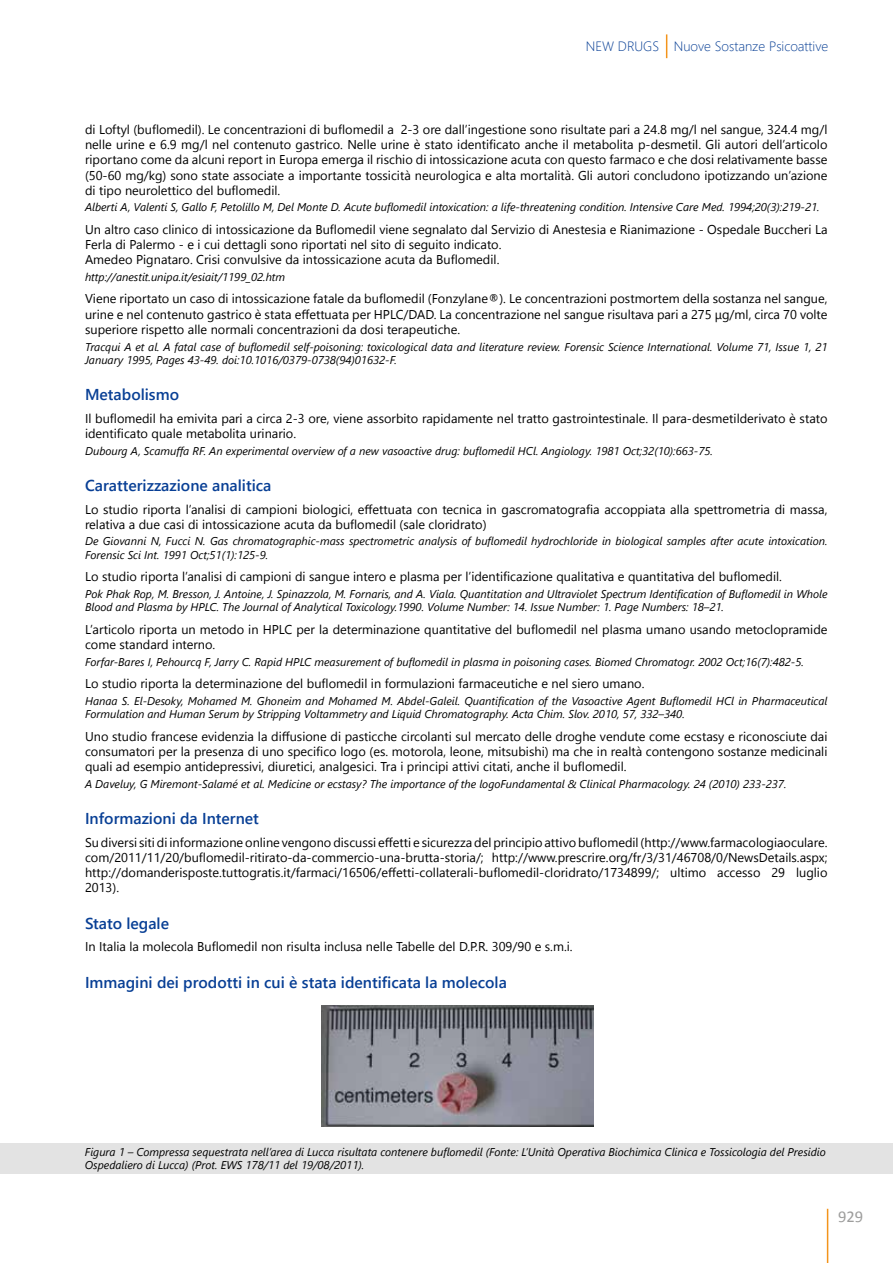
<style>
.page{position:relative;width:893px;height:1263px;background:#fff}
.page>*{position:absolute;margin:0;border:0;box-sizing:border-box;transform-origin:0 0}
.t1{font:16.5px "Calibri";color:#9d9d9c}
.t2{font:600 15.75px "Segoe UI";color:#083f95}
.t3{font:300 13.5px "Segoe UI";color:#083f95}
.t4{font:12.75px/15.3px "Segoe UI";color:#000;text-align:justify}
.t5{font:italic 11.25px/13.5px "Segoe UI";color:#000}
</style>
<div class="page">
<hr style="left:827px;top:1209px;width:1px;height:54px;background:#f3941b">
<svg style="left:666px;top:34px;width:1px;height:24px"></svg>
<div style="left:0;top:1143px;width:893px;height:31px;background:#e3e3e3"></div>
<img style="left:321px;top:1005px;width:272px;height:122px">
<p class="t3" style="left:586px;top:36px;width:244px">NEW DRUGS Nuove Sostanze Psicoattive</p>
<p class="t4" style="left:85px;top:121px;width:744px">di Loftyl (buflomedil). Le concentrazioni di buflomedil a 2-3 ore dall’ingestione sono risultate pari a 24.8 mg/l nel sangue, 324.4 mg/l nelle urine e 6.9 mg/l nel contenuto gastrico. Nelle urine è stato identificato anche il metabolita p-desmetil. Gli autori dell’articolo riportano come da alcuni report in Europa emerga il rischio di intossicazione acuta con questo farmaco e che dosi relativamente basse (50-60 mg/kg) sono state associate a importante tossicità neurologica e alta mortalità. Gli autori concludono ipotizzando un’azione di tipo neurolettico del buflomedil.</p>
<p class="t5" style="left:85px;top:200px;width:736px">Alberti A, Valenti S, Gallo F, Petolillo M, Del Monte D. Acute buflomedil intoxication: a life-threatening condition. Intensive Care Med. 1994;20(3):219-21.</p>
<p class="t4" style="left:85px;top:221px;width:744px;text-align:left">Un altro caso clinico di intossicazione da Buflomedil viene segnalato dal Servizio di Anestesia e Rianimazione - Ospedale Buccheri La<br>Ferla di Palermo - e i cui dettagli sono riportati nel sito di seguito indicato.<br>Amedeo Pignataro. Crisi convulsive da intossicazione acuta da Buflomedil.</p>
<p class="t5" style="left:85px;top:270px;width:202px">http://anestit.unipa.it/esiait/1199_02.htm</p>
<p class="t4" style="left:85px;top:291px;width:744px">Viene riportato un caso di intossicazione fatale da buflomedil (Fonzylane®). Le concentrazioni postmortem della sostanza nel sangue, urine e nel contenuto gastrico è stata effettuata per HPLC/DAD. La concentrazione nel sangue risultava pari a 275 μg/ml, circa 70 volte superiore rispetto alle normali concentrazioni da dosi terapeutiche.</p>
<p class="t5" style="left:85px;top:339px;width:744px">Tracqui A et al. A fatal case of buflomedil self-poisoning: toxicological data and literature review. Forensic Science International. Volume 71, Issue 1, 21<br>January 1995, Pages 43-49. doi:10.1016/0379-0738(94)01632-F.</p>
<p class="t2" style="left:85px;top:383px;width:96px">Metabolismo</p>
<p class="t4" style="left:85px;top:410px;width:744px">Il buflomedil ha emivita pari a circa 2-3 ore, viene assorbito rapidamente nel tratto gastrointestinale. Il para-desmetilderivato è stato identificato quale metabolita urinario.</p>
<p class="t5" style="left:85px;top:443px;width:629px">Dubourg A, Scamuffa RF. An experimental overview of a new vasoactive drug: buflomedil HCl. Angiology. 1981 Oct;32(10):663-75.</p>
<p class="t2" style="left:85px;top:473px;width:188px">Caratterizzazione analitica</p>
<p class="t4" style="left:85px;top:501px;width:744px">Lo studio riporta l’analisi di campioni biologici, effettuata con tecnica in gascromatografia accoppiata alla spettrometria di massa, relativa a due casi di intossicazione acuta da buflomedil (sale cloridrato)</p>
<p class="t5" style="left:85px;top:534px;width:744px">De Giovanni N, Fucci N. Gas chromatographic-mass spectrometric analysis of buflomedil hydrochloride in biological samples after acute intoxication.<br>Forensic Sci Int. 1991 Oct;51(1):125-9.</p>
<p class="t4" style="left:85px;top:569px;width:698px">Lo studio riporta l’analisi di campioni di sangue intero e plasma per l’identificazione qualitativa e quantitativa del buflomedil.</p>
<p class="t5" style="left:85px;top:587px;width:744px">Pok Phak Rop, M. Bresson, J. Antoine, J. Spinazzola, M. Fornaris, and A. Viala. Quantitation and Ultraviolet Spectrum Identification of Buflomedil in Whole<br>Blood and Plasma by HPLC. The Journal of Analytical Toxicology.1990. Volume Number: 14. Issue Number: 1. Page Numbers: 18–21.</p>
<p class="t4" style="left:85px;top:621px;width:744px">L’articolo riporta un metodo in HPLC per la determinazione quantitative del buflomedil nel plasma umano usando metoclopramide come standard interno.</p>
<p class="t5" style="left:85px;top:654px;width:720px">Forfar-Bares I, Pehourcq F, Jarry C. Rapid HPLC measurement of buflomedil in plasma in poisoning cases. Biomed Chromatogr. 2002 Oct;16(7):482-5.</p>
<p class="t4" style="left:85px;top:675px;width:561px">Lo studio riporta la determinazione del buflomedil in formulazioni farmaceutiche e nel siero umano.</p>
<p class="t5" style="left:85px;top:693px;width:744px">Hanaa S. El-Desoky, Mohamed M. Ghoneim and Mohamed M. Abdel-Galeil. Quantification of the Vasoactive Agent Buflomedil HCl in Pharmaceutical<br>Formulation and Human Serum by Stripping Voltammetry and Liquid Chromatography. Acta Chim. Slov. 2010, 57, 332–340.</p>
<p class="t4" style="left:85px;top:728px;width:744px">Uno studio francese evidenzia la diffusione di pasticche circolanti sul mercato delle droghe vendute come ecstasy e riconosciute dai consumatori per la presenza di uno specifico logo (es. motorola, leone, mitsubishi) ma che in realtà contengono sostanze medicinali quali ad esempio antidepressivi, diuretici, analgesici. Tra i principi attivi citati, anche il buflomedil.</p>
<p class="t5" style="left:85px;top:776px;width:703px">A Daveluy, G Miremont-Salamé et al. Medicine or ecstasy? The importance of the logoFundamental &amp; Clinical Pharmacology. 24 (2010) 233-237.</p>
<p class="t2" style="left:85px;top:806px;width:175px">Informazioni da Internet</p>
<p class="t4" style="left:85px;top:834px;width:744px">Su diversi siti di informazione online vengono discussi effetti e sicurezza del principio attivo buflomedil (http://www.farmacologiaoculare. com/2011/11/20/buflomedil-ritirato-da-commercio-una-brutta-storia/; http://www.prescrire.org/fr/3/31/46708/0/NewsDetails.aspx; http://domanderisposte.tuttogratis.it/farmaci/16506/effetti-collaterali-buflomedil-cloridrato/1734899/; ultimo accesso 29 luglio 2013).</p>
<p class="t2" style="left:85px;top:911px;width:86px">Stato legale</p>
<p class="t4" style="left:85px;top:938px;width:489px">In Italia la molecola Buflomedil non risulta inclusa nelle Tabelle del D.P.R. 309/90 e s.m.i.</p>
<p class="t2" style="left:85px;top:970px;width:423px">Immagini dei prodotti in cui è stata identificata la molecola</p>
<p class="t5" style="left:85px;top:1144px;width:742px">Figura 1 – Compressa sequestrata nell’area di Lucca risultata contenere buflomedil (Fonte: L’Unità Operativa Biochimica Clinica e Tossicologia del Presidio<br>Ospedaliero di Lucca) (Prot. EWS 178/11 del 19/08/2011).</p>
<p class="t1" style="left:838px;top:1206px;width:27px">929</p>
</div>
